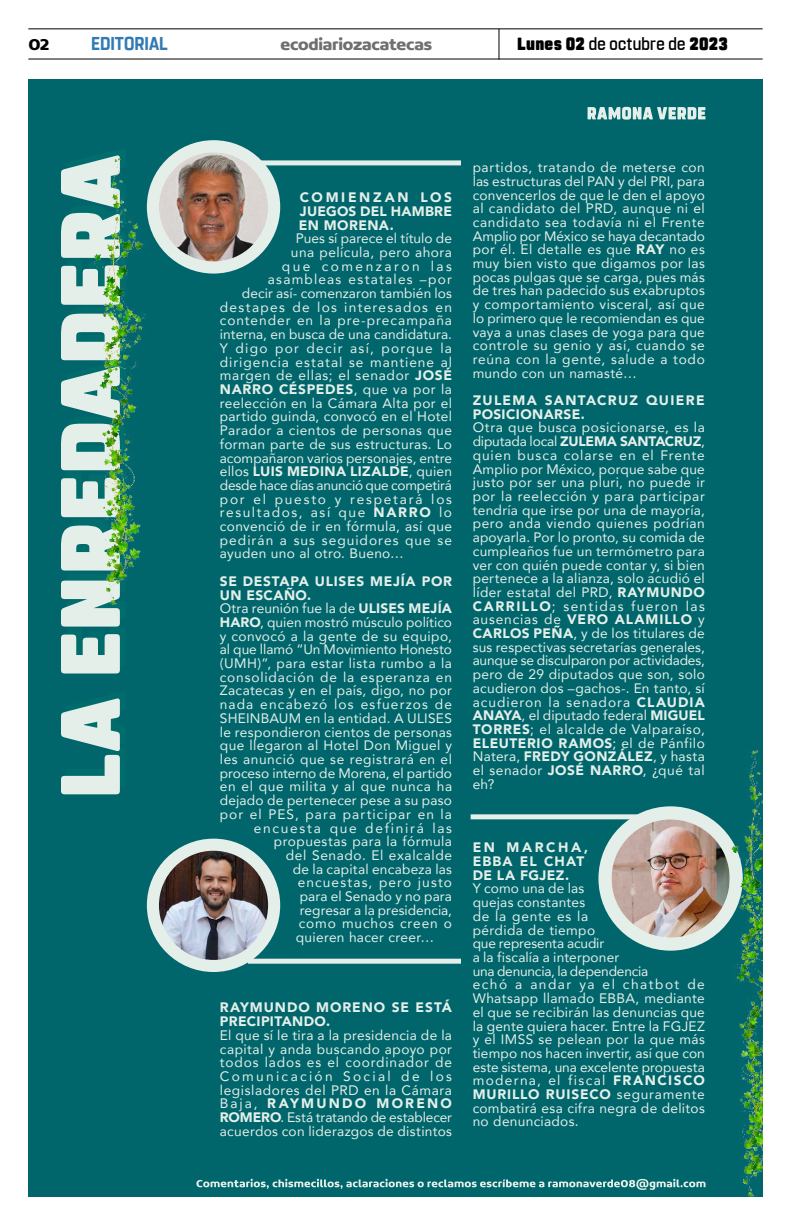
<style>
.page{position:relative;width:791px;height:1225px;background:#fff}
.page>*{position:absolute;margin:0;border:0;box-sizing:border-box;transform-origin:0 0}
.t1{font:700 18.6px "Rohn Rounded";color:#327ab3;scale:.91 1}
.t2{font:900 17.6px "Rohn Rounded";letter-spacing:.015em;color:#000;scale:.91 1}
.t3{font:700 16.9px "Concord";letter-spacing:-.01em;color:#706f6f}
.t4{font:700 16.9px "Concord";color:#000}
.t5{font:13.7px/13.7px "Avenir";letter-spacing:.025em;color:#e4efe9;text-align:justify}
.t6{font:13.7px "Avenir";color:#e4efe9}
.t7{font:900 13.7px/13.7px "Avenir";letter-spacing:.045em;color:#e4efe9;text-align:justify}
.t8{font:13.7px "Avenir";letter-spacing:.005em;color:#e4efe9}
.t9{font:13.7px "Avenir";letter-spacing:.07em;color:#e4efe9}
.t10{font:13.7px "Avenir";letter-spacing:.05em;color:#e4efe9}
.t11{font:13.7px "Avenir";letter-spacing:.075em;color:#e4efe9}
.t12{font:13.7px "Avenir";letter-spacing:.095em;color:#e4efe9}
.t13{font:13.7px "Avenir";letter-spacing:.045em;color:#e4efe9}
.t14{font:13.7px "Avenir";letter-spacing:.065em;color:#e4efe9}
.t15{font:900 13.7px/13.7px "Avenir";letter-spacing:.09em;color:#e4efe9}
.t16{font:13.7px "Avenir";letter-spacing:-.015em;color:#e4efe9}
.t17{font:900 13.7px/13.7px "Avenir";letter-spacing:.08em;color:#e4efe9}
.t18{font:900 13.7px "Avenir";letter-spacing:.025em;color:#e4efe9}
.t19{font:13.7px "Avenir";letter-spacing:.085em;color:#e4efe9}
.t20{font:13.7px "Avenir";letter-spacing:.13em;color:#e4efe9}
.t21{font:13.7px "Avenir";letter-spacing:.115em;color:#e4efe9}
.t22{font:13.7px "Avenir";letter-spacing:.09em;color:#e4efe9}
.t23{font:13.7px "Avenir";letter-spacing:.125em;color:#e4efe9}
.t24{font:13.7px "Avenir";letter-spacing:.08em;color:#e4efe9}
.t25{font:13.7px "Avenir";letter-spacing:.185em;color:#e4efe9}
.s1{font-weight:500}
.s2{font-weight:900}
.s3{font-weight:400}
</style>
<div class="page">
<div style="left:28px;top:79px;width:735px;height:1117px;background:#00666c"></div>
<hr style="left:28px;top:28px;width:735px;height:1px;background:#000">
<hr style="left:28px;top:59px;width:735px;height:1px;background:#000">
<hr style="left:498px;top:29px;width:1px;height:31px;background:#000">
<svg style="left:196px;top:1178px;width:509px;height:11px"></svg>
<svg style="left:61px;top:164px;width:59px;height:630px"></svg>
<div style="left:471px;top:814px;width:213px;height:5px;background:#e4efe9"></div>
<div style="left:248px;top:160px;width:213px;height:5px;background:#e4efe9"></div>
<div style="left:248px;top:958px;width:213px;height:5px;background:#e4efe9"></div>
<div style="left:598px;top:806px;width:145px;height:144px;background:#e4efe9;border-radius:50%"></div>
<img style="left:611px;top:819px;width:119px;height:118px;border-radius:59px">
<div style="left:147px;top:140px;width:133px;height:133px;background:#e4efe9;border-radius:50%"></div>
<img style="left:159px;top:152px;width:109px;height:109px;border-radius:55px">
<div style="left:147px;top:838px;width:133px;height:134px;background:#e4efe9;border-radius:50%"></div>
<img style="left:159px;top:850px;width:109px;height:110px;border-radius:55px">
<svg style="left:587px;top:107px;width:118px;height:13px"></svg>
<img style="left:84px;top:155px;width:78px;height:471px">
<img style="left:721px;top:750px;width:41px;height:447px">
<p class="t4" style="left:28px;top:34px;width:23px">02</p>
<h1 class="t1" style="left:91px;top:32px;width:86px">EDITORIAL</h1>
<p class="t3" style="left:280px;top:34px;width:153px">ecodiariozacatecas</p>
<p class="t2" style="left:517px;top:33px;width:233px">Lunes 02 <span class="s1">de octubre de</span> 2023</p>
<p class="t7" style="left:299px;top:190px;width:155px">COMIENZAN LOS JUEGOS DEL HAMBRE EN MORENA.</p>
<p class="t8" style="left:296px;top:227px;width:158px">Pues sí parece el título de</p>
<p class="t5" style="left:291px;top:245px;width:163px">una película, pero ahora</p>
<p class="t25" style="left:282px;top:255px;width:172px">que comenzaron las</p>
<p class="t22" style="left:268px;top:268px;width:186px">asambleas estatales –por</p>
<p class="t8" style="left:242px;top:282px;width:212px">decir así- comenzaron también los</p>
<p class="t12" style="left:220px;top:296px;width:234px">destapes de los interesados en</p>
<p class="t9" style="left:220px;top:310px;width:234px">contender en la pre-precampaña</p>
<p class="t5" style="left:220px;top:327px;width:234px">interna, en busca de una candidatura.</p>
<p class="t12" style="left:220px;top:337px;width:234px">Y digo por decir así, porque la</p>
<p class="t9" style="left:220px;top:351px;width:234px">dirigencia estatal se mantiene al</p>
<p class="t10" style="left:220px;top:364px;width:234px">margen de ellas; el senador <span class="s2">JOSÉ</span></p>
<p class="t7" style="left:220px;top:382px;width:234px">NARRO CÉSPEDES<span class="s3">, que va por la</span></p>
<p class="t5" style="left:220px;top:396px;width:234px">reelección en la Cámara Alta por el</p>
<p class="t5" style="left:220px;top:409px;width:234px">partido guinda, convocó en el Hotel</p>
<p class="t5" style="left:220px;top:423px;width:234px">Parador a cientos de personas que</p>
<p class="t5" style="left:220px;top:437px;width:234px">forman parte de sus estructuras. Lo</p>
<p class="t6" style="left:220px;top:447px;width:234px">acompañaron varios personajes, entre</p>
<p class="t18" style="left:220px;top:460px;width:234px"><span class="s3">ellos</span> LUIS MEDINA LIZALDE<span class="s3">, quien</span></p>
<p class="t16" style="left:220px;top:474px;width:234px">desde hace días anunció que competirá</p>
<p class="t20" style="left:220px;top:488px;width:234px">por el puesto y respetará los</p>
<p class="t21" style="left:220px;top:501px;width:234px">resultados, así que <span class="s2">NARRO</span> lo</p>
<p class="t5" style="left:220px;top:519px;width:234px">convenció de ir en fórmula, así que</p>
<p class="t11" style="left:220px;top:529px;width:234px">pedirán a sus seguidores que se</p>
<p class="t5" style="left:220px;top:546px;width:186px">ayuden uno al otro. Bueno…</p>
<p class="t7" style="left:220px;top:574px;width:234px">SE DESTAPA ULISES MEJÍA POR</p>
<p class="t7" style="left:220px;top:587px;width:93px">UN ESCAÑO.</p>
<p class="t5" style="left:220px;top:601px;width:234px">Otra reunión fue la de <span class="s2">ULISES MEJÍA</span></p>
<p class="t6" style="left:220px;top:611px;width:234px"><span class="s2">HARO</span>, quien mostró músculo político</p>
<p class="t5" style="left:220px;top:628px;width:234px">y convocó a la gente de su equipo,</p>
<p class="t6" style="left:220px;top:638px;width:234px">al que llamó “Un Movimiento Honesto</p>
<p class="t5" style="left:220px;top:656px;width:234px">(UMH)”, para estar lista rumbo a la</p>
<p class="t14" style="left:220px;top:666px;width:234px">consolidación de la esperanza en</p>
<p class="t5" style="left:220px;top:683px;width:234px">Zacatecas y en el país, digo, no por</p>
<p class="t19" style="left:220px;top:693px;width:234px">nada encabezó los esfuerzos de</p>
<p class="t5" style="left:220px;top:711px;width:234px">SHEINBAUM en la entidad. A ULISES</p>
<p class="t5" style="left:220px;top:724px;width:234px">le respondieron cientos de personas</p>
<p class="t5" style="left:220px;top:738px;width:234px">que llegaron al Hotel Don Miguel y</p>
<p class="t13" style="left:220px;top:748px;width:234px">les anunció que se registrará en el</p>
<p class="t6" style="left:220px;top:762px;width:234px">proceso interno de Morena, el partido</p>
<p class="t10" style="left:220px;top:775px;width:234px">en el que milita y al que nunca ha</p>
<p class="t5" style="left:220px;top:793px;width:234px">dejado de pertenecer pese a su paso</p>
<p class="t11" style="left:220px;top:803px;width:234px">por el PES, para participar en la</p>
<p class="t23" style="left:254px;top:816px;width:200px">encuesta que definirá las</p>
<p class="t5" style="left:274px;top:834px;width:180px">propuestas para la fórmula</p>
<p class="t13" style="left:286px;top:844px;width:168px">del Senado. El exalcalde</p>
<p class="t5" style="left:293px;top:861px;width:161px">de la capital encabeza las</p>
<p class="t24" style="left:298px;top:871px;width:156px">encuestas, pero justo</p>
<p class="t8" style="left:300px;top:885px;width:154px">para el Senado y no para</p>
<p class="t6" style="left:300px;top:899px;width:154px">regresar a la presidencia,</p>
<p class="t14" style="left:299px;top:912px;width:155px">como muchos creen o</p>
<p class="t5" style="left:296px;top:930px;width:140px">quieren hacer creer…</p>
<p class="t7" style="left:220px;top:1000px;width:234px">RAYMUNDO MORENO SE ESTÁ<br>PRECIPITANDO.</p>
<p class="t5" style="left:220px;top:1027px;width:234px">El que sí le tira a la presidencia de la capital y anda buscando apoyo por todos lados es el coordinador de Comunicación Social de los legisladores del PRD en la Cámara Baja, <span class="s2">RAYMUNDO MORENO ROMERO</span>. Está tratando de establecer acuerdos con liderazgos de distintos</p>
<p class="t5" style="left:473px;top:160px;width:234px">partidos, tratando de meterse con las estructuras del PAN y del PRI, para convencerlos de que le den el apoyo al candidato del PRD, aunque ni el candidato sea todavía ni el Frente Amplio por México se haya decantado por él. El detalle es que <span class="s2">RAY</span> no es muy bien visto que digamos por las pocas pulgas que se carga, pues más de tres han padecido sus exabruptos y comportamiento visceral, así que lo primero que le recomiendan es que vaya a unas clases de yoga para que controle su genio y así, cuando se reúna con la gente, salude a todo mundo con un namasté…</p>
<p class="t15" style="left:473px;top:393px;width:234px">ZULEMA SANTACRUZ QUIERE<br>POSICIONARSE.</p>
<p class="t5" style="left:473px;top:420px;width:234px">Otra que busca posicionarse, es la diputada local <span class="s2">ZULEMA SANTACRUZ</span>, quien busca colarse en el Frente Amplio por México, porque sabe que justo por ser una pluri, no puede ir por la reelección y para participar tendría que irse por una de mayoría, pero anda viendo quienes podrían apoyarla. Por lo pronto, su comida de cumpleaños fue un termómetro para ver con quién puede contar y, si bien pertenece a la alianza, solo acudió el líder estatal del PRD, <span class="s2">RAYMUNDO CARRILLO</span>; sentidas fueron las ausencias de <span class="s2">VERO ALAMILLO</span> y <span class="s2">CARLOS PEÑA</span>, y de los titulares de sus respectivas secretarías generales, aunque se disculparon por actividades, pero de 29 diputados que son, solo acudieron dos –gachos-. En tanto, sí acudieron la senadora <span class="s2">CLAUDIA ANAYA</span>, el diputado federal <span class="s2">MIGUEL TORRES</span>; el alcalde de Valparaíso, <span class="s2">ELEUTERIO RAMOS</span>; el de Pánfilo Natera, <span class="s2">FREDY GONZÁLEZ</span>, y hasta el senador <span class="s2">JOSÉ NARRO</span>, ¿qué tal eh?</p>
<p class="t17" style="left:473px;top:840px;width:117px">EN MARCHA,<br>EBBA EL CHAT<br>DE LA FGJEZ.</p>
<p class="t5" style="left:473px;top:881px;width:234px;text-align:left">Y como una de las<br>quejas constantes<br>de la gente es la<br>pérdida de tiempo<br>que representa acudir<br>a la fiscalía a interponer<br>una denuncia, la dependencia<br>echó a andar ya el chatbot de<br>Whatsapp llamado EBBA, mediante el que se recibirán las denuncias que la gente quiera hacer. Entre la FGJEZ y el IMSS se pelean por la que más tiempo nos hacen invertir, así que con este sistema, una excelente propuesta moderna, el fiscal <span class="s2">FRANCISCO<br>MURILLO RUISECO</span> seguramente combatirá esa cifra negra de delitos no denunciados.</p>
</div>
